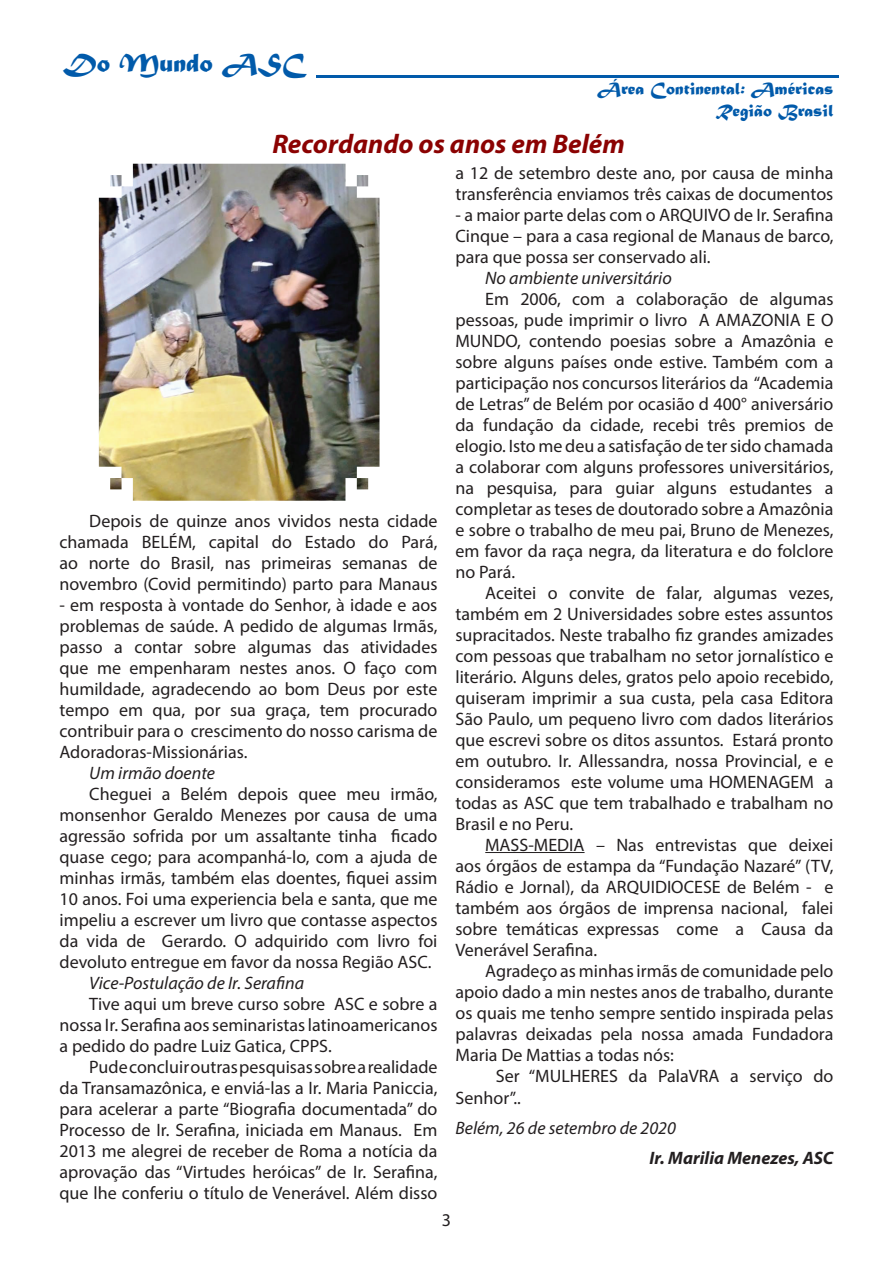
<style>
.page{position:relative;width:893px;height:1263px;background:#fff}
.page>*{position:absolute;margin:0;border:0;box-sizing:border-box;transform-origin:0 0}
.t1{font:italic 700 27px "Myriad Pro";color:#8b0202}
.t2{font:27px "Matura MT Script Capitals";color:#015aaa}
.t3{font:18px/21px "Myriad Pro";color:#231f20;text-align:justify}
.t4{font:italic 18px "Myriad Pro";color:#231f20}
.t5{font:18px/21.6px "Matura MT Script Capitals";color:#015aaa;text-align:right}
.t6{font:italic 700 18px "Myriad Pro";color:#231f20}
</style>
<div class="page">
<hr style="left:485px;top:852px;width:100px;height:1px;background:#231f20">
<img style="left:99px;top:164px;width:280px;height:337px">
<hr style="left:316px;top:75px;width:523px;height:3px;background:#015aaa">
<h1 class="t2" style="left:63px;top:46px;width:244px">Do Mundo ASC</h1>
<p class="t5" style="left:597px;top:79px;width:238px">Área Continental: Américas<br>Região Brasil</p>
<h1 class="t1" style="left:272px;top:126px;width:354px">Recordando os anos em Belém</h1>
<p class="t3" style="left:60px;top:510px;width:379px;text-indent:30px">Depois de quinze anos vividos nesta cidade chamada BELÉM, capital do Estado do Pará, ao norte do Brasil, nas primeiras semanas de novembro (Covid permitindo) parto para Manaus</p>
<p class="t3" style="left:60px;top:594px;width:379px">- em resposta à vontade do Senhor, à idade e aos problemas de saúde. A pedido de algumas Irmãs, passo a contar sobre algumas das atividades que me empenharam nestes anos. O faço com humildade, agradecendo ao bom Deus por este tempo em qua, por sua graça, tem procurado contribuir para o crescimento do nosso carisma de Adoradoras-Missionárias.</p>
<p class="t4" style="left:89px;top:762px;width:127px">Um irmão doente</p>
<p class="t3" style="left:60px;top:783px;width:379px;text-indent:30px">Cheguei a Belém depois quee meu irmão, monsenhor Geraldo Menezes por causa de uma agressão sofrida por um assaltante tinha ficado quase cego; para acompanhá-lo, com a ajuda de minhas irmãs, também elas doentes, fiquei assim 10 anos. Foi uma experiencia bela e santa, que me impeliu a escrever um livro que contasse aspectos da vida de Gerardo. O adquirido com livro foi devoluto entregue em favor da nossa Região ASC.</p>
<p class="t4" style="left:89px;top:972px;width:216px">Vice-Postulação de Ir. Serafina</p>
<p class="t3" style="left:60px;top:993px;width:379px;text-indent:30px">Tive aqui um breve curso sobre ASC e sobre a nossa Ir. Serafina aos seminaristas latinoamericanos a pedido do padre Luiz Gatica, CPPS.</p>
<p class="t3" style="left:60px;top:1056px;width:379px;text-indent:30px">Pude concluir outras pesquisas sobre a realidade da Transamazônica, e enviá-las a Ir. Maria Paniccia, para acelerar a parte “Biografia documentada” do Processo de Ir. Serafina, iniciada em Manaus. Em 2013 me alegrei de receber de Roma a notícia da aprovação das “Virtudes heróicas” de Ir. Serafina, que lhe conferiu o título de Venerável. Além disso</p>
<p class="t3" style="left:455px;top:162px;width:379px">a 12 de setembro deste ano, por causa de minha transferência enviamos três caixas de documentos</p>
<p class="t3" style="left:455px;top:204px;width:380px">- a maior parte delas com o ARQUIVO de Ir. Serafina Cinque – para a casa regional de Manaus de barco, para que possa ser conservado ali.</p>
<p class="t4" style="left:485px;top:266px;width:188px">No ambiente universitário</p>
<p class="t3" style="left:455px;top:288px;width:379px;text-indent:30px">Em 2006, com a colaboração de algumas pessoas, pude imprimir o livro A AMAZONIA E O MUNDO, contendo poesias sobre a Amazônia e sobre alguns países onde estive. Também com a participação nos concursos literários da “Academia de Letras” de Belém por ocasião d 400° aniversário da fundação da cidade, recebi três premios de elogio. Isto me deu a satisfação de ter sido chamada a colaborar com alguns professores universitários, na pesquisa, para guiar alguns estudantes a completar as teses de doutorado sobre a Amazônia e sobre o trabalho de meu pai, Bruno de Menezes, em favor da raça negra, da literatura e do folclore no Pará.</p>
<p class="t3" style="left:455px;top:582px;width:379px;text-indent:30px">Aceitei o convite de falar, algumas vezes, também em 2 Universidades sobre estes assuntos supracitados. Neste trabalho fiz grandes amizades com pessoas que trabalham no setor jornalístico e literário. Alguns deles, gratos pelo apoio recebido, quiseram imprimir a sua custa, pela casa Editora São Paulo, um pequeno livro com dados literários que escrevi sobre os ditos assuntos. Estará pronto em outubro. Ir. Allessandra, nossa Provincial, e e consideramos este volume uma HOMENAGEM a todas as ASC que tem trabalhado e trabalham no Brasil e no Peru.</p>
<p class="t3" style="left:455px;top:834px;width:379px;text-indent:30px">MASS-MEDIA – Nas entrevistas que deixei aos órgãos de estampa da “Fundação Nazaré” (TV, Rádio e Jornal), da ARQUIDIOCESE de Belém - e também aos órgãos de imprensa nacional, falei sobre temáticas expressas come a Causa da Venerável Serafina.</p>
<p class="t3" style="left:455px;top:960px;width:379px;text-indent:30px">Agradeço as minhas irmãs de comunidade pelo apoio dado a min nestes anos de trabalho, durante os quais me tenho sempre sentido inspirada pelas palavras deixadas pela nossa amada Fundadora Maria De Mattias a todas nós:</p>
<p class="t3" style="left:455px;top:1065px;width:379px;line-height:21.8px;text-indent:40px">Ser “MULHERES da PalaVRA a serviço do<br>Senhor”..</p>
<p class="t4" style="left:455px;top:1116px;width:222px">Belém, 26 de setembro de 2020</p>
<p class="t6" style="left:649px;top:1146px;width:185px">Ir. Marilia Menezes, ASC</p>
<p class="t3" style="left:442px;top:1209px;width:11px">3</p>
</div>
